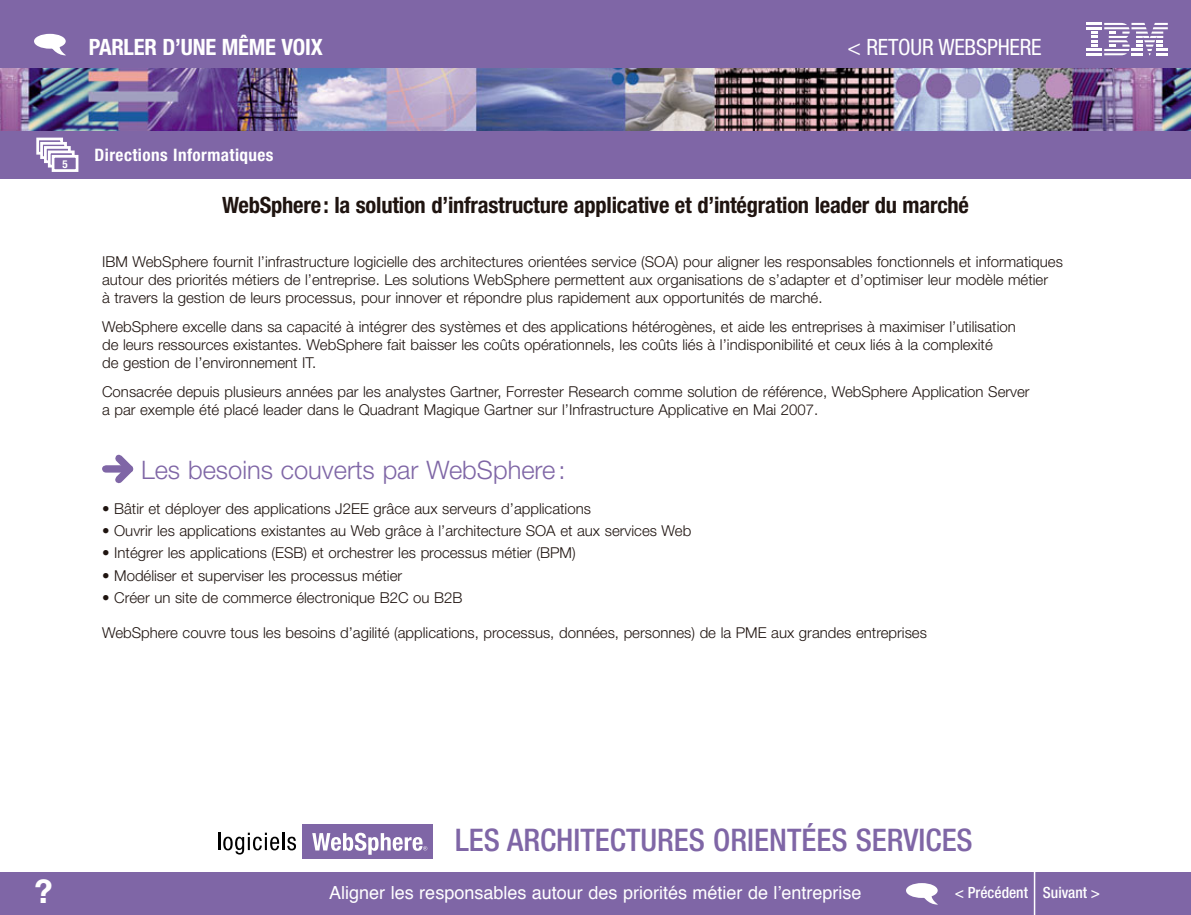
<style>
.page{position:relative;width:1191px;height:915px;background:#fff}
.page>*{position:absolute;margin:0;border:0;box-sizing:border-box;transform-origin:0 0}
.t1{font:700 32.55px "Helvetica Neue";color:#fff}
.t2{font:500 condensed 31.2px "Helvetica Neue";color:#7f66a6}
.t3{font:300 25.5px "Helvetica Neue";color:#7f66a6}
.t4{font:700 condensed 22.5px "Helvetica Neue";letter-spacing:-.01em;color:#1f1410}
.t5{font:700 condensed 22.5px "Helvetica Neue";letter-spacing:-.01em;color:#fff}
.t6{font:condensed 22.5px "Helvetica Neue";letter-spacing:-.01em;color:#fff}
.t7{font:18px "Helvetica";color:#fff}
.t8{font:700 condensed 17.1px "Helvetica Neue";letter-spacing:.025em;color:#fff}
.t9{font:500 condensed 15.45px "Helvetica Neue";color:#fff}
.t10{font:300 15px/18px "Helvetica Neue";color:#1f1410}
.t11{font:700 condensed 10.95px "Helvetica Neue";color:#fff}
</style>
<div class="page">
<div style="left:0;top:0;width:1191px;height:179px;background:#7f66a6"></div>
<svg style="left:1086px;top:23px;width:81px;height:32px"></svg>
<div style="left:0;top:872px;width:1191px;height:42px;background:#7f66a6"></div>
<hr style="left:1033px;top:867px;width:2px;height:47px;background:#fff">
<div style="left:34px;top:34px;width:32px;height:15px;background:#fff;border-radius:50%"></div>
<svg style="left:49px;top:43px;width:17px;height:13px"></svg>
<img style="left:0;top:68px;width:1191px;height:62px">
<div style="left:38px;top:139px;width:24px;height:14px;background:#856daa"></div>
<div style="left:36px;top:137px;width:27px;height:17px;border:3px solid #fff"></div>
<div style="left:40px;top:142px;width:27px;height:17px;border:3px solid #fff"></div>
<div style="left:44px;top:146px;width:27px;height:17px;border:3px solid #fff"></div>
<div style="left:49px;top:152px;width:24px;height:14px;background:#8870ac"></div>
<div style="left:48px;top:150px;width:27px;height:17px;border:3px solid #fff"></div>
<div style="left:53px;top:156px;width:24px;height:14px;background:#7f66a6"></div>
<div style="left:52px;top:155px;width:26px;height:17px;border:3px solid #fff"></div>
<div style="left:906px;top:882px;width:31px;height:15px;background:#fff;border-radius:50%"></div>
<svg style="left:921px;top:891px;width:17px;height:13px"></svg>
<svg style="left:102px;top:454px;width:32px;height:30px"></svg>
<div style="left:302px;top:824px;width:130px;height:35px;background:#7f66a6"></div>
<svg style="left:218px;top:832px;width:78px;height:22px"></svg>
<svg style="left:312px;top:832px;width:115px;height:22px"></svg>
<p class="t5" style="left:89px;top:39px;width:235px">PARLER D’UNE MÊME VOIX</p>
<p class="t6" style="left:847px;top:39px;width:196px">&lt; RETOUR WEBSPHERE</p>
<p class="t11" style="left:62px;top:160px;width:7px">5</p>
<p class="t8" style="left:95px;top:149px;width:180px">Directions Informatiques</p>
<p class="t4" style="left:222px;top:197px;width:748px">WebSphere : la solution d’infrastructure applicative et d’intégration leader du marché</p>
<p class="t10" style="left:102px;top:254px;width:962px">IBM WebSphere fournit l’infrastructure logicielle des architectures orientées service (SOA) pour aligner les responsables fonctionnels et informatiques autour des priorités métiers de l’entreprise. Les solutions WebSphere permettent aux organisations de s’adapter et d’optimiser leur modèle métier<br>à travers la gestion de leurs processus, pour innover et répondre plus rapidement aux opportunités de marché.</p>
<p class="t10" style="left:102px;top:319px;width:915px">WebSphere excelle dans sa capacité à intégrer des systèmes et des applications hétérogènes, et aide les entreprises à maximiser l’utilisation de leurs ressources existantes. WebSphere fait baisser les coûts opérationnels, les coûts liés à l’indisponibilité et ceux liés à la complexité<br>de gestion de l’environnement IT.</p>
<p class="t10" style="left:102px;top:383px;width:929px">Consacrée depuis plusieurs années par les analystes Gartner, Forrester Research comme solution de référence, WebSphere Application Server a par exemple été placé leader dans le Quadrant Magique Gartner sur l’Infrastructure Applicative en Mai 2007.</p>
<p class="t3" style="left:141px;top:460px;width:426px">Les besoins couverts par WebSphere :</p>
<p class="t10" style="left:102px;top:500px;width:490px">• Bâtir et déployer des applications J2EE grâce aux serveurs d’applications</p>
<p class="t10" style="left:102px;top:523px;width:591px">• Ouvrir les applications existantes au Web grâce à l’architecture SOA et aux services Web</p>
<p class="t10" style="left:102px;top:545px;width:475px">• Intégrer les applications (ESB) et orchestrer les processus métier (BPM)</p>
<p class="t10" style="left:102px;top:567px;width:302px">• Modéliser et superviser les processus métier</p>
<p class="t10" style="left:102px;top:589px;width:362px">• Créer un site de commerce électronique B2C ou B2B</p>
<p class="t10" style="left:102px;top:624px;width:826px">WebSphere couvre tous les besoins d’agilité (applications, processus, données, personnes) de la PME aux grandes entreprises</p>
<p class="t1" style="left:35px;top:879px;width:20px">?</p>
<p class="t2" style="left:455px;top:828px;width:519px">LES ARCHITECTURES ORIENTÉES SERVICES</p>
<p class="t7" style="left:329px;top:884px;width:534px">Aligner les responsables autour des priorités métier de l’entreprise</p>
<p class="t9" style="left:955px;top:886px;width:147px">&lt; Précédent Suivant &gt;</p>
</div>
